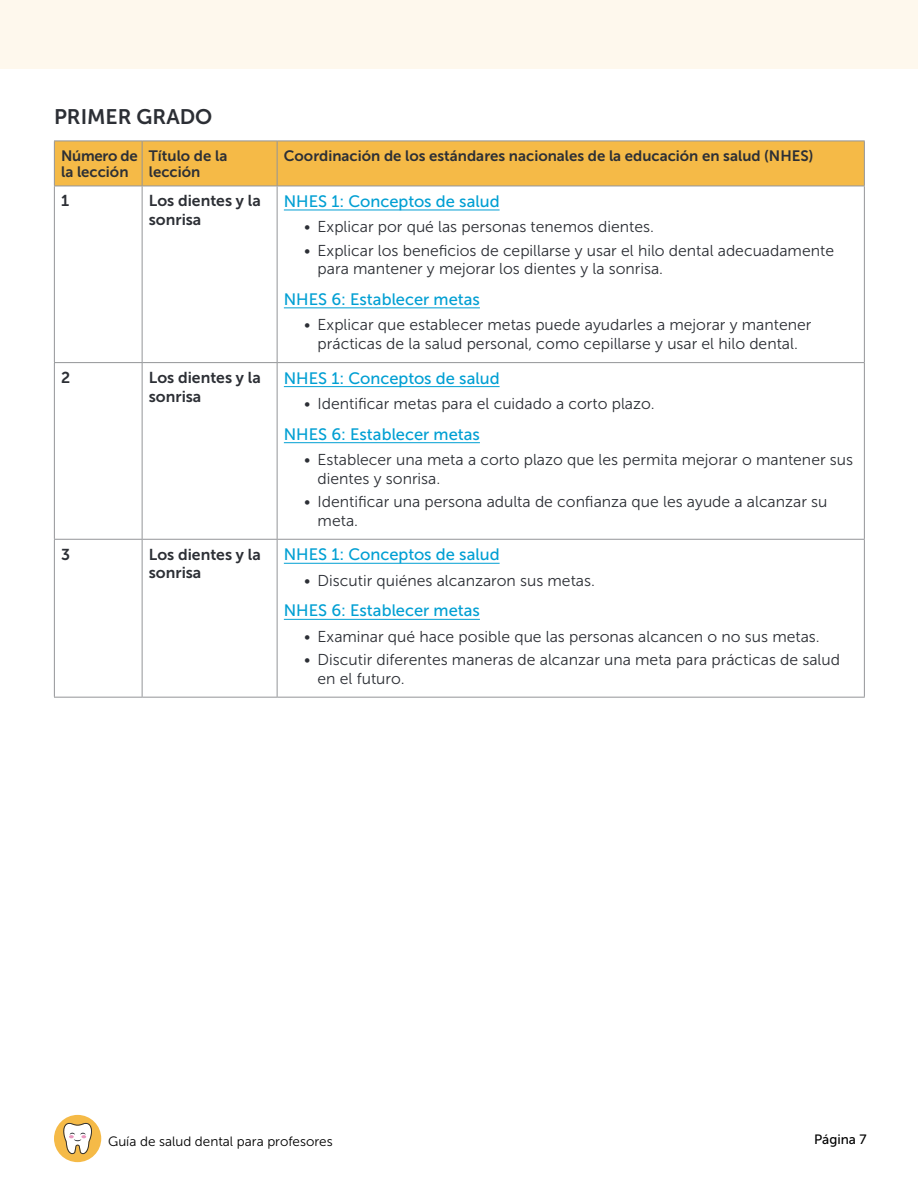
<style>
.page{position:relative;width:918px;height:1188px;background:#fff}
.page>*{position:absolute;margin:0;border:0;box-sizing:border-box;transform-origin:0 0}
.t1{font:21px "Museo Sans 700";color:#2c2f35}
.t2{font:16.5px "Museo Sans 500";color:#009fd3}
.t3{font:15.75px/18.8px "Museo Sans 300";color:#2c2f35}
.t4{font:15.75px/18.8px "Museo Sans 700";color:#2c2f35}
.t5{font:15px/16.5px "Museo Sans 700";color:#2c2f35}
.t6{font:13.5px "Museo Sans 300";color:#000}
.t7{font:13.5px "Museo Sans 500";color:#000}
</style>
<div class="page">
<div style="left:0;top:0;width:918px;height:68px;background:#fef8ed"></div>
<div style="left:54px;top:1115px;width:47px;height:47px;background:#f5ba47;border-radius:50%"></div>
<svg style="left:63px;top:1123px;width:29px;height:31px"></svg>
<div style="left:55px;top:142px;width:809px;height:44px;background:#f5ba47"></div>
<hr style="left:54px;top:141px;width:88px;height:1px;background:#939598">
<hr style="left:54px;top:141px;width:1px;height:45px;background:#939598">
<hr style="left:142px;top:141px;width:135px;height:1px;background:#939598">
<hr style="left:142px;top:141px;width:1px;height:45px;background:#939598">
<hr style="left:277px;top:141px;width:588px;height:1px;background:#939598">
<hr style="left:277px;top:141px;width:1px;height:45px;background:#939598">
<hr style="left:864px;top:141px;width:1px;height:45px;background:#939598">
<hr style="left:54px;top:186px;width:88px;height:1px;background:#939598">
<hr style="left:54px;top:186px;width:1px;height:176px;background:#939598">
<hr style="left:142px;top:186px;width:135px;height:1px;background:#939598">
<hr style="left:142px;top:186px;width:1px;height:176px;background:#939598">
<hr style="left:277px;top:186px;width:588px;height:1px;background:#939598">
<hr style="left:277px;top:186px;width:1px;height:176px;background:#939598">
<hr style="left:864px;top:186px;width:1px;height:176px;background:#939598">
<hr style="left:54px;top:362px;width:88px;height:1px;background:#939598">
<hr style="left:54px;top:363px;width:1px;height:176px;background:#939598">
<hr style="left:142px;top:362px;width:135px;height:1px;background:#939598">
<hr style="left:142px;top:363px;width:1px;height:176px;background:#939598">
<hr style="left:277px;top:362px;width:588px;height:1px;background:#939598">
<hr style="left:277px;top:363px;width:1px;height:176px;background:#939598">
<hr style="left:864px;top:363px;width:1px;height:176px;background:#939598">
<hr style="left:54px;top:539px;width:88px;height:1px;background:#939598">
<hr style="left:54px;top:540px;width:1px;height:157px;background:#939598">
<hr style="left:142px;top:539px;width:135px;height:1px;background:#939598">
<hr style="left:142px;top:540px;width:1px;height:157px;background:#939598">
<hr style="left:277px;top:539px;width:588px;height:1px;background:#939598">
<hr style="left:277px;top:540px;width:1px;height:157px;background:#939598">
<hr style="left:864px;top:540px;width:1px;height:157px;background:#939598">
<hr style="left:54px;top:697px;width:88px;height:1px;background:#939598">
<hr style="left:142px;top:697px;width:135px;height:1px;background:#939598">
<hr style="left:277px;top:697px;width:588px;height:1px;background:#939598">
<hr style="left:284px;top:210px;width:216px;height:1px;background:#009fd3">
<hr style="left:284px;top:307px;width:196px;height:1px;background:#009fd3">
<hr style="left:284px;top:386px;width:216px;height:1px;background:#009fd3">
<hr style="left:284px;top:442px;width:196px;height:1px;background:#009fd3">
<hr style="left:284px;top:563px;width:216px;height:1px;background:#009fd3">
<hr style="left:284px;top:619px;width:196px;height:1px;background:#009fd3">
<h1 class="t1" style="left:54px;top:105px;width:160px">PRIMER GRADO</h1>
<p class="t5" style="left:61px;top:147px;width:78px">Número de la lección</p>
<p class="t5" style="left:149px;top:147px;width:80px">Título de la lección</p>
<p class="t5" style="left:284px;top:147px;width:531px">Coordinación de los estándares nacionales de la educación en salud (NHES)</p>
<p class="t4" style="left:61px;top:192px;width:10px">1</p>
<p class="t4" style="left:149px;top:192px;width:114px">Los dientes y la sonrisa</p>
<p class="t2" style="left:284px;top:192px;width:217px">NHES 1: Conceptos de salud</p>
<p class="t3" style="left:304px;top:218px;width:351px">• Explicar por qué las personas tenemos dientes.</p>
<p class="t3" style="left:318px;top:241px;width:518px;text-indent:-13px">• Explicar los beneficios de cepillarse y usar el hilo dental adecuadamente para mantener y mejorar los dientes y la sonrisa.</p>
<p class="t2" style="left:284px;top:290px;width:198px">NHES 6: Establecer metas</p>
<p class="t3" style="left:304px;top:316px;width:509px;text-align:center">• Explicar que establecer metas puede ayudarles a mejorar y mantener prácticas de la salud personal, como cepillarse y usar el hilo dental.</p>
<p class="t4" style="left:61px;top:368px;width:11px">2</p>
<p class="t4" style="left:149px;top:368px;width:114px">Los dientes y la sonrisa</p>
<p class="t2" style="left:284px;top:369px;width:217px">NHES 1: Conceptos de salud</p>
<p class="t3" style="left:304px;top:394px;width:352px">• Identificar metas para el cuidado a corto plazo.</p>
<p class="t2" style="left:284px;top:425px;width:198px">NHES 6: Establecer metas</p>
<p class="t3" style="left:318px;top:451px;width:537px;text-indent:-13px">• Establecer una meta a corto plazo que les permita mejorar o mantener sus dientes y sonrisa.</p>
<p class="t3" style="left:318px;top:492px;width:511px;text-indent:-13px">• Identificar una persona adulta de confianza que les ayude a alcanzar su meta.</p>
<p class="t4" style="left:61px;top:545px;width:11px">3</p>
<p class="t4" style="left:149px;top:545px;width:114px">Los dientes y la sonrisa</p>
<p class="t2" style="left:284px;top:546px;width:217px">NHES 1: Conceptos de salud</p>
<p class="t3" style="left:304px;top:571px;width:292px">• Discutir quiénes alcanzaron sus metas.</p>
<p class="t2" style="left:284px;top:602px;width:198px">NHES 6: Establecer metas</p>
<p class="t3" style="left:304px;top:627px;width:517px">• Examinar qué hace posible que las personas alcancen o no sus metas.</p>
<p class="t3" style="left:318px;top:650px;width:524px;text-indent:-13px">• Discutir diferentes maneras de alcanzar una meta para prácticas de salud en el futuro.</p>
<p class="t6" style="left:108px;top:1134px;width:226px">Guía de salud dental para profesores</p>
<p class="t7" style="left:814px;top:1132px;width:54px">Página 7</p>
</div>
